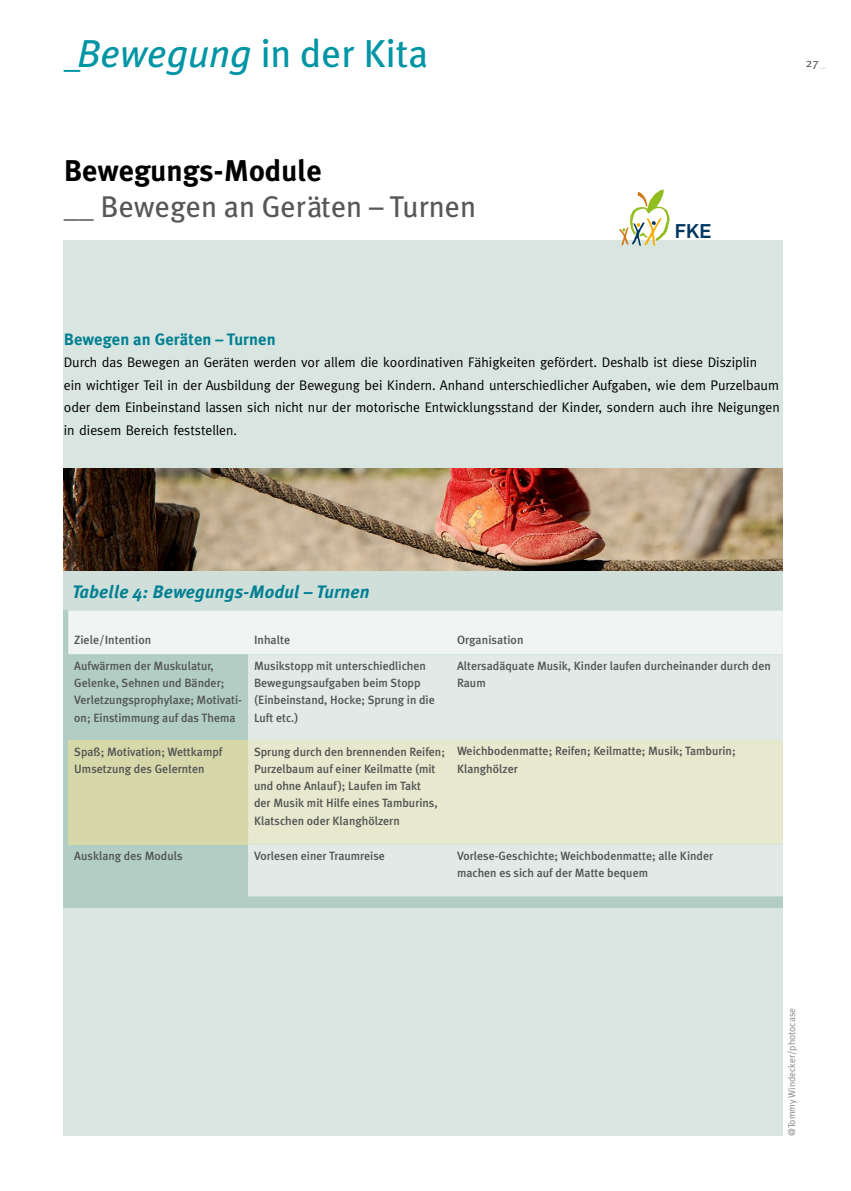
<style>
.page{position:relative;width:851px;height:1191px;background:#fff}
.page>*{position:absolute;margin:0;border:0;box-sizing:border-box;transform-origin:0 0}
.t1{font:39px "Meta Plus";color:#0095a5;scale:.85 1}
.t2{font:30px "Meta Plus";color:#575756}
.t3{font:700 30px "Meta Plus";color:#000}
.t4{font:700 19.5px "Rub Flama";color:#003761}
.t5{font:italic 700 18px "Meta Plus";letter-spacing:.005em;color:#008091}
.t6{font:700 16.5px "Meta Plus";letter-spacing:.005em;color:#008091}
.t7{font:13.95px/22.5px "Meta";color:#000}
.t8{font:500 12px/17.2px "Meta Plus";color:#525453}
.t9{font:12px "Meta";color:#4a4a49}
.t10{font:9.75px "Meta Plus Normal";letter-spacing:-.005em;color:#878787}
.s1{font-style:italic}
.s2{color:#c0d5cf}
</style>
<div class="page">
<div style="left:64px;top:240px;width:718px;height:896px;background:#d8e5e1"></div>
<div style="left:64px;top:570px;width:718px;height:131px;background:#d1dfdb"></div>
<div style="left:64px;top:610px;width:718px;height:298px;background:#b2cdc4"></div>
<div style="left:68px;top:610px;width:714px;height:44px;background:#f0f5f4"></div>
<svg style="left:68px;top:654px;width:180px;height:191px"></svg>
<div style="left:248px;top:654px;width:534px;height:242px;background:#e1eae7"></div>
<div style="left:68px;top:740px;width:180px;height:104px;background:#d6d8aa"></div>
<div style="left:248px;top:740px;width:534px;height:104px;background:#e7e8ce"></div>
<img style="left:64px;top:468px;width:718px;height:102px">
<svg style="left:619px;top:189px;width:50px;height:57px"></svg>
<h1 class="t1" style="left:64px;top:31px;width:430px">_<span class="s1">Bewegung</span> in der Kita</h1>
<h2 class="t3" style="left:64px;top:153px;width:259px">Bewegungs-Module</h2>
<h2 class="t2" style="left:64px;top:189px;width:414px">__ Bewegen an Geräten – Turnen</h2>
<h3 class="t4" style="left:674px;top:217px;width:38px">FKE</h3>
<p class="t9" style="left:805px;top:55px;width:22px">27 <span class="s2">_</span></p>
<h3 class="t6" style="left:64px;top:329px;width:213px">Bewegen an Geräten – Turnen</h3>
<p class="t7" style="left:64px;top:351px;width:717px">Durch das Bewegen an Geräten werden vor allem die koordinativen Fähigkeiten gefördert. Deshalb ist diese Disziplin<br>ein wichtiger Teil in der Ausbildung der Bewegung bei Kindern. Anhand unterschiedlicher Aufgaben, wie dem Purzelbaum oder dem Einbeinstand lassen sich nicht nur der motorische Entwicklungsstand der Kinder, sondern auch ihre Neigungen in diesem Bereich feststellen.</p>
<h3 class="t5" style="left:72px;top:581px;width:299px">Tabelle 4: Bewegungs-Modul – Turnen</h3>
<p class="t8" style="left:74px;top:631px;width:78px">Ziele/Intention</p>
<p class="t8" style="left:254px;top:631px;width:38px">Inhalte</p>
<p class="t8" style="left:457px;top:631px;width:68px">Organisation</p>
<p class="t8" style="left:74px;top:657px;width:169px">Aufwärmen der Muskulatur,<br>Gelenke, Sehnen und Bänder;<br>Verletzungsprophylaxe; Motivati&shy;on; Einstimmung auf das Thema</p>
<p class="t8" style="left:254px;top:657px;width:182px">Musikstopp mit unterschiedlichen<br>Bewegungsaufgaben beim Stopp (Einbeinstand, Hocke; Sprung in die<br>Luft etc.)</p>
<p class="t8" style="left:457px;top:657px;width:315px">Altersadäquate Musik, Kinder laufen durcheinander durch den<br>Raum</p>
<p class="t8" style="left:74px;top:742px;width:150px">Spaß; Motivation; Wettkampf<br>Umsetzung des Gelernten</p>
<p class="t8" style="left:254px;top:742px;width:192px">Sprung durch den brennenden Reifen; Purzelbaum auf einer Keilmatte (mit und ohne Anlauf); Laufen im Takt<br>der Musik mit Hilfe eines Tamburins, Klatschen oder Klanghölzern</p>
<p class="t8" style="left:457px;top:742px;width:280px">Weichbodenmatte; Reifen; Keilmatte; Musik; Tamburin;<br>Klanghölzer</p>
<p class="t8" style="left:74px;top:847px;width:110px">Ausklang des Moduls</p>
<p class="t8" style="left:254px;top:847px;width:132px">Vorlesen einer Traumreise</p>
<p class="t8" style="left:457px;top:847px;width:258px">Vorlese-Geschichte; Weichbodenmatte; alle Kinder machen es sich auf der Matte bequem</p>
<p class="t10" style="left:786px;top:1136px;width:129px;rotate:-90deg">@Tommy Windecker/photocase</p>
</div>
